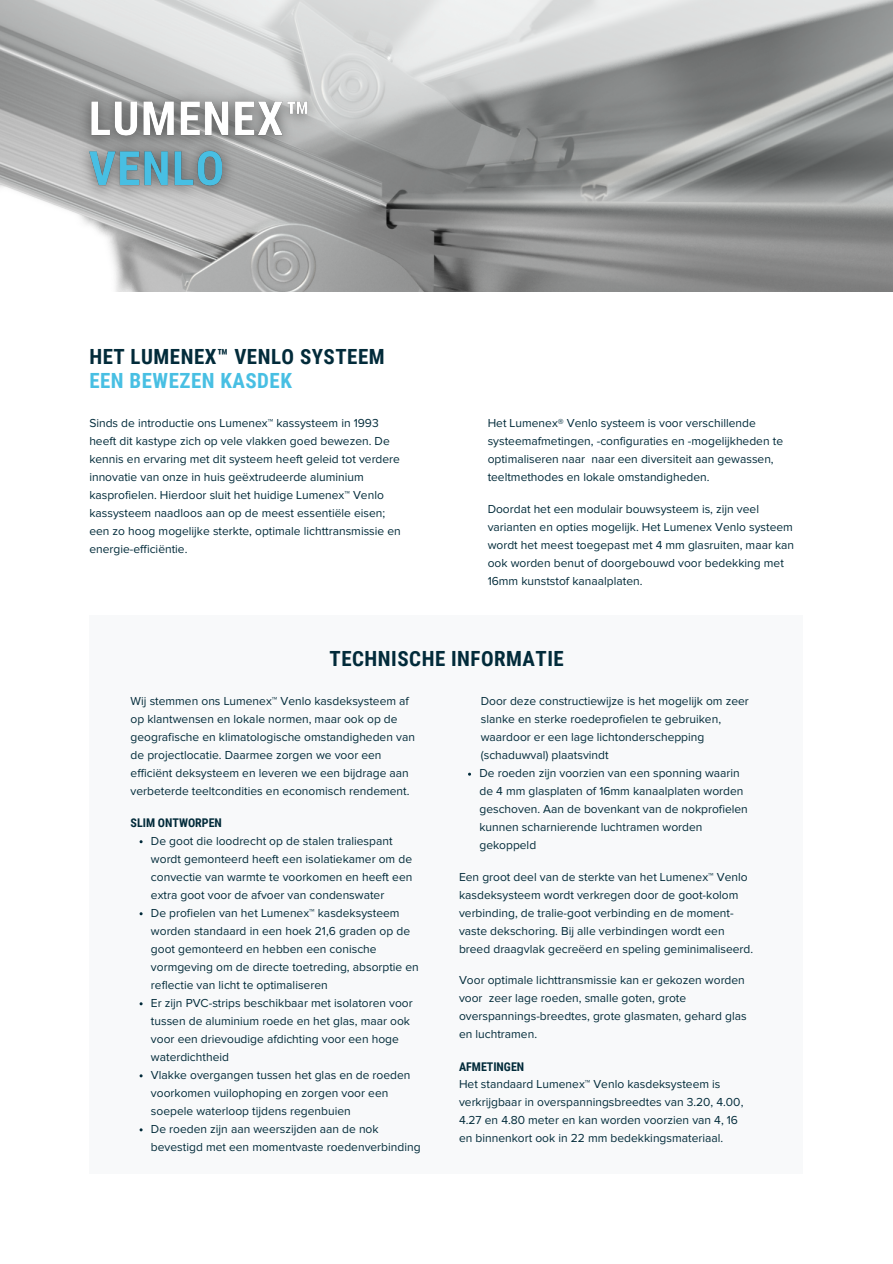
<style>
.page{position:relative;width:893px;height:1264px;background:#fff}
.page>*{position:absolute;margin:0;border:0;box-sizing:border-box;transform-origin:0 0}
.t1{font:700 20.85px/23.7px "Roboto Condensed";letter-spacing:.025em;color:#022b3a}
.t2{font:12px/18px "Proxima Nova";color:#022b3a}
.t3{font:700 12px "Roboto Condensed";color:#022b3a}
.s1{color:#48bfe3}
</style>
<div class="page">
<img style="left:0;top:0;width:892px;height:291px">
<div style="left:89px;top:615px;width:714px;height:559px;background:#f8f9fa"></div>
<img style="left:69px;top:82px;width:264px;height:126px">
<p class="t1" style="left:89px;top:345px;width:297px">HET LUMENEX™ VENLO SYSTEEM<br><span class="s1">EEN BEWEZEN KASDEK</span></p>
<h2 class="t2" style="left:89px;top:414px;width:313px">Sinds de introductie ons Lumenex™ kassysteem in 1993 heeft dit kastype zich op vele vlakken goed bewezen. De kennis en ervaring met dit systeem heeft geleid tot verdere innovatie van onze in huis geëxtrudeerde aluminium kasprofielen. Hierdoor sluit het huidige Lumenex™ Venlo kassysteem naadloos aan op de meest essentiële eisen; een zo hoog mogelijke sterkte, optimale lichttransmissie en energie-efficiëntie.</h2>
<p class="t2" style="left:487px;top:414px;width:297px">Het Lumenex® Venlo systeem is voor verschillende systeemafmetingen, -configuraties en -mogelijkheden te optimaliseren naar naar een diversiteit aan gewassen, teeltmethodes en lokale omstandigheden.</p>
<p class="t2" style="left:487px;top:500px;width:308px">Doordat het een modulair bouwsysteem is, zijn veel varianten en opties mogelijk. Het Lumenex Venlo systeem wordt het meest toegepast met 4 mm glasruiten, maar kan ook worden benut of doorgebouwd voor bedekking met 16mm kunststof kanaalplaten.</p>
<h2 class="t1" style="left:329px;top:647px;width:236px">TECHNISCHE INFORMATIE</h2>
<p class="t2" style="left:131px;top:692px;width:286px">Wij stemmen ons Lumenex™ Venlo kasdeksysteem af op klantwensen en lokale normen, maar ook op de geografische en klimatologische omstandigheden van de projectlocatie. Daarmee zorgen we voor een efficiënt deksysteem en leveren we een bijdrage aan verbeterde teeltcondities en economisch rendement.</p>
<p class="t3" style="left:131px;top:816px;width:93px">SLIM ONTWORPEN</p>
<p class="t2" style="left:151px;top:832px;width:271px">De goot die loodrecht op de stalen traliespant wordt gemonteerd heeft een isolatiekamer om de convectie van warmte te voorkomen en heeft een extra goot voor de afvoer van condenswater<br>De profielen van het Lumenex™ kasdeksysteem worden standaard in een hoek 21,6 graden op de goot gemonteerd en hebben een conische vormgeving om de directe toetreding, absorptie en reflectie van licht te optimaliseren<br>Er zijn PVC-strips beschikbaar met isolatoren voor tussen de aluminium roede en het glas, maar ook voor een drievoudige afdichting voor een hoge waterdichtheid<br>Vlakke overgangen tussen het glas en de roeden voorkomen vuilophoping en zorgen voor een soepele waterloop tijdens regenbuien<br>De roeden zijn aan weerszijden aan de nok bevestigd met een momentvaste roedenverbinding</p>
<p class="t2" style="left:479px;top:692px;width:271px">Door deze constructiewijze is het mogelijk om zeer slanke en sterke roedeprofielen te gebruiken, waardoor er een lage lichtonderschepping (schaduwval) plaatsvindt<br>De roeden zijn voorzien van een sponning waarin de 4 mm glasplaten of 16mm kanaalplaten worden geschoven. Aan de bovenkant van de nokprofielen kunnen scharnierende luchtramen worden gekoppeld</p>
<p class="t2" style="left:459px;top:868px;width:296px">Een groot deel van de sterkte van het Lumenex™ Venlo kasdeksysteem wordt verkregen door de goot-kolom verbinding, de tralie-goot verbinding en de moment&shy;vaste dekschoring. Bij alle verbindingen wordt een breed draagvlak gecreëerd en speling geminimaliseerd.</p>
<p class="t2" style="left:459px;top:971px;width:289px">Voor optimale lichttransmissie kan er gekozen worden voor zeer lage roeden, smalle goten, grote overspannings-breedtes, grote glasmaten, gehard glas en luchtramen.</p>
<p class="t3" style="left:459px;top:1059px;width:67px">AFMETINGEN</p>
<p class="t2" style="left:459px;top:1075px;width:286px">Het standaard Lumenex™ Venlo kasdeksysteem is verkrijgbaar in overspanningsbreedtes van 3.20, 4.00, 4.27 en 4.80 meter en kan worden voorzien van 4, 16 en binnenkort ook in 22 mm bedekkingsmateriaal.</p>
</div>
